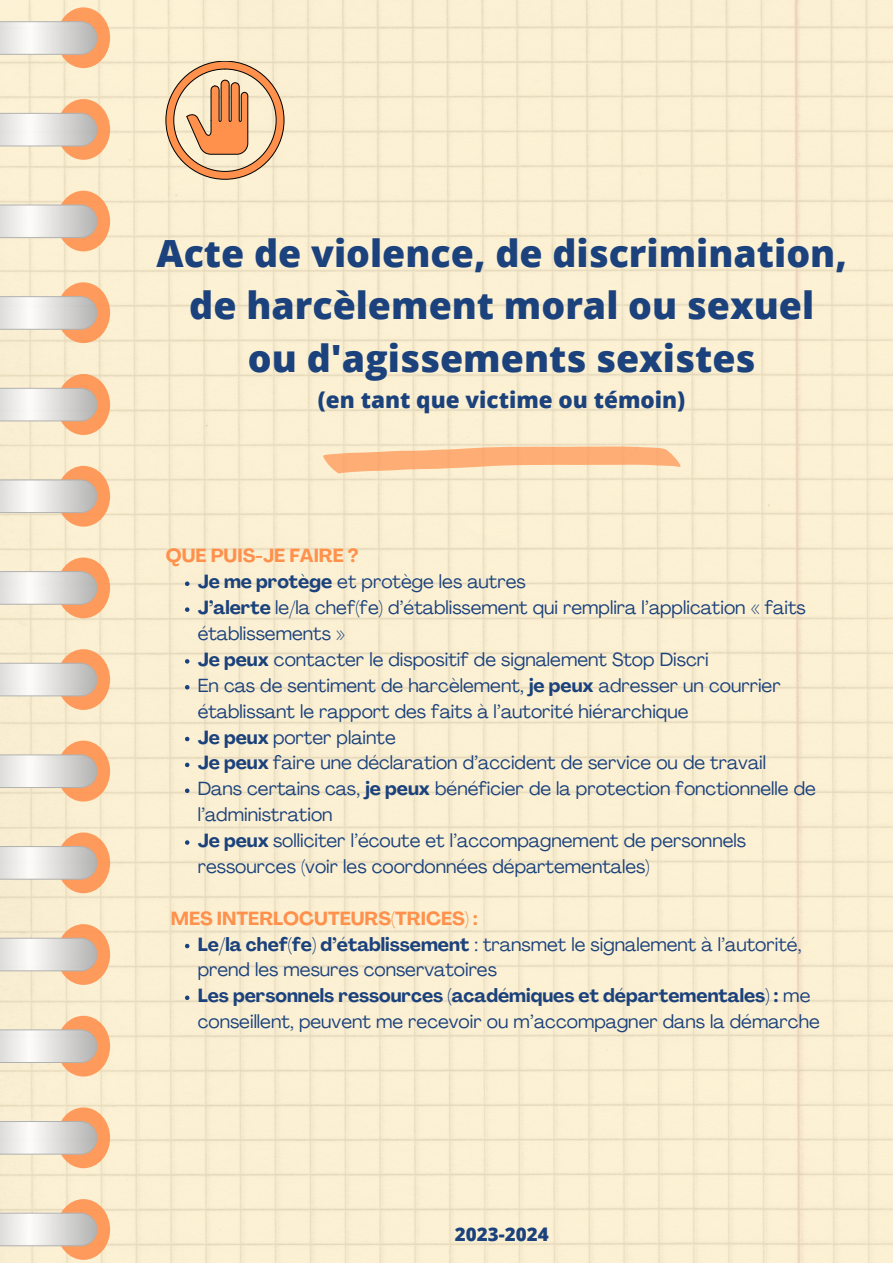
<style>
.page{position:relative;width:893px;height:1263px;background:#fff}
.page>*{position:absolute;margin:0;border:0;box-sizing:border-box;transform-origin:0 0}
.t1{font:800 37.5px "Open Sans";color:#1b427c}
.t2{font:800 22.5px "Open Sans";color:#1b427c}
.t3{font:18.75px/25.9px "Agrandir";color:#1b427c}
.t4{font:700 18.75px "Agrandir";color:#ff914d}
.t5{font:800 18.75px "Open Sans";color:#1b427c}
.s1{font-weight:700}
</style>
<div class="page">
<img style="left:0;top:0;width:893px;height:1263px">
<svg style="left:323px;top:446px;width:357px;height:27px;background:#fcc394"></svg>
<svg style="left:166px;top:61px;width:118px;height:118px;background:#e6b991"></svg>
<svg style="left:185px;top:581px;width:4px;height:5px"></svg>
<svg style="left:185px;top:607px;width:4px;height:5px"></svg>
<svg style="left:185px;top:659px;width:4px;height:5px"></svg>
<svg style="left:185px;top:685px;width:4px;height:4px"></svg>
<svg style="left:185px;top:737px;width:4px;height:4px"></svg>
<svg style="left:185px;top:763px;width:4px;height:4px"></svg>
<svg style="left:185px;top:788px;width:4px;height:5px"></svg>
<svg style="left:185px;top:840px;width:4px;height:5px"></svg>
<svg style="left:185px;top:944px;width:4px;height:4px"></svg>
<svg style="left:185px;top:995px;width:4px;height:5px"></svg>
<svg style="left:57px;top:7px;width:53px;height:1253px;background:#fac99d"></svg>
<svg style="left:0;top:21px;width:97px;height:1225px;background:#eedfc8"></svg>
<p class="t1" style="left:156px;top:227px;width:692px">Acte de violence, de discrimination,</p>
<p class="t1" style="left:189px;top:279px;width:626px">de harcèlement moral ou sexuel</p>
<p class="t1" style="left:248px;top:332px;width:509px">ou d'agissements sexistes</p>
<p class="t2" style="left:318px;top:384px;width:369px">(en tant que victime ou témoin)</p>
<p class="t4" style="left:166px;top:548px;width:194px">QUE PUIS-JE FAIRE ?</p>
<p class="t3" style="left:198px;top:571px;width:329px"><span class="s1">Je me protège</span> et protège les autres</p>
<p class="t3" style="left:198px;top:596px;width:609px"><span class="s1">J’alerte</span> le/la chef(fe) d’établissement qui remplira l’application « faits établissements »</p>
<p class="t3" style="left:198px;top:648px;width:512px"><span class="s1">Je peux</span> contacter le dispositif de signalement Stop Discri</p>
<p class="t3" style="left:198px;top:674px;width:584px">En cas de sentiment de harcèlement, <span class="s1">je peux</span> adresser un courrier établissant le rapport des faits à l’autorité hiérarchique</p>
<p class="t3" style="left:198px;top:726px;width:200px"><span class="s1">Je peux</span> porter plainte</p>
<p class="t3" style="left:198px;top:752px;width:570px"><span class="s1">Je peux</span> faire une déclaration d’accident de service ou de travail</p>
<p class="t3" style="left:198px;top:778px;width:619px">Dans certains cas, <span class="s1">je peux</span> bénéficier de la protection fonctionnelle de l’administration</p>
<p class="t3" style="left:198px;top:829px;width:550px"><span class="s1">Je peux</span> solliciter l’écoute et l’accompagnement de personnels ressources (voir les coordonnées départementales)</p>
<p class="t4" style="left:171px;top:910px;width:308px">MES INTERLOCUTEURS(TRICES) :</p>
<p class="t3" style="left:198px;top:933px;width:605px"><span class="s1">Le/la chef(fe) d’établissement</span> : transmet le signalement à l’autorité, prend les mesures conservatoires</p>
<p class="t3" style="left:198px;top:985px;width:623px"><span class="s1">Les personnels ressources (académiques et départementales) :</span> me conseillent, peuvent me recevoir ou m’accompagner dans la démarche</p>
<p class="t5" style="left:455px;top:1221px;width:95px">2023-2024</p>
</div>
